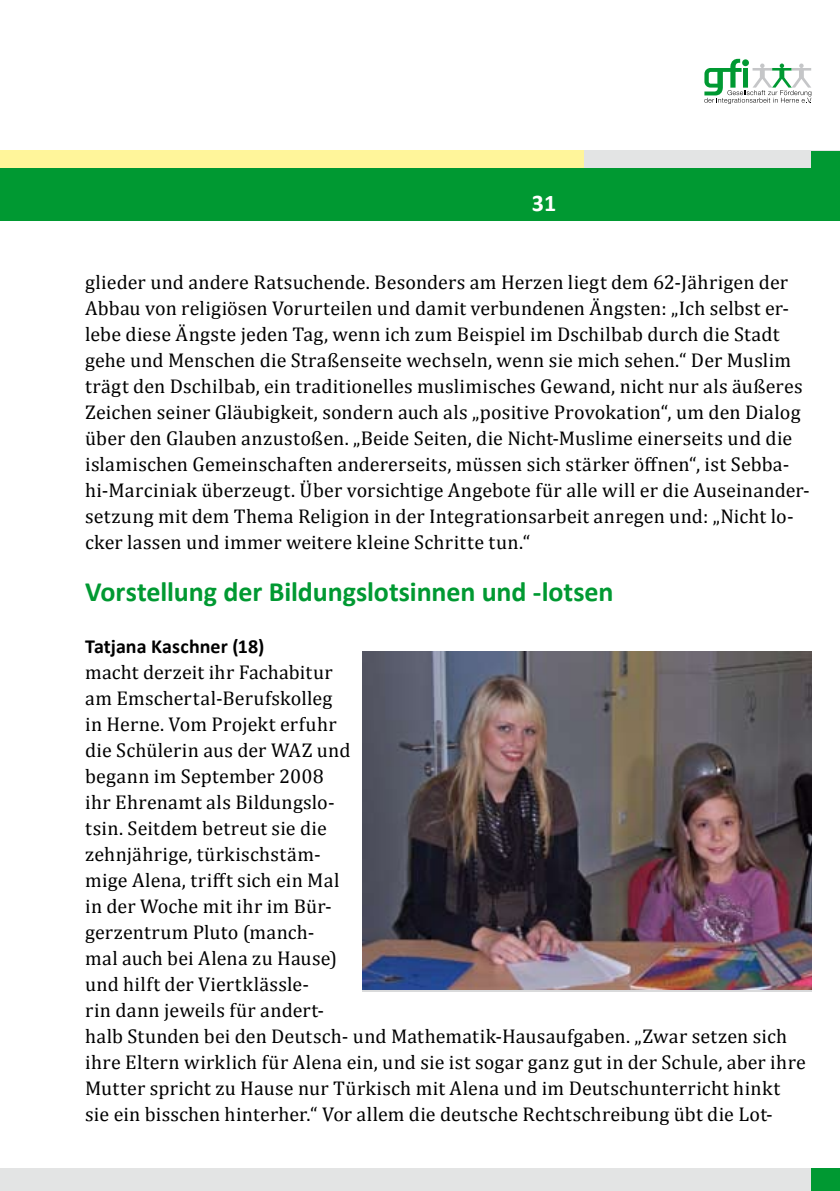
<style>
.page{position:relative;width:840px;height:1191px;background:#fff}
.page>*{position:absolute;margin:0;border:0;box-sizing:border-box;transform-origin:0 0}
.t1{font:700 28px "Calibri";letter-spacing:-.005em;color:#009932}
.t2{font:700 24px "Calibri";color:#fff}
.t3{font:20px/26px "Cambria";letter-spacing:.01em;color:#000}
.t4{font:700 20px "Calibri";letter-spacing:.005em;color:#000}
</style>
<div class="page">
<img style="left:362px;top:651px;width:449px;height:338px">
<div style="left:0;top:151px;width:839px;height:17px;background:#fff59a"></div>
<div style="left:584px;top:151px;width:255px;height:17px;background:#e3e4e4"></div>
<div style="left:0;top:1168px;width:839px;height:23px;background:#e3e4e4"></div>
<div style="left:0;top:168px;width:839px;height:53px;background:#009932"></div>
<div style="left:811px;top:1168px;width:28px;height:23px;background:#009932"></div>
<div style="left:811px;top:151px;width:28px;height:20px;background:#009932"></div>
<svg style="left:704px;top:59px;width:107px;height:45px"></svg>
<p class="t2" style="left:531px;top:188px;width:26px">31</p>
<p class="t3" style="left:85px;top:269px;width:725px">glieder und andere Ratsuchende. Besonders am Herzen liegt dem 62-Jährigen der Abbau von religiösen Vorurteilen und damit verbundenen Ängsten: „Ich selbst er&shy;lebe diese Ängste jeden Tag, wenn ich zum Beispiel im Dschilbab durch die Stadt gehe und Menschen die Straßenseite wechseln, wenn sie mich sehen.“ Der Muslim trägt den Dschilbab, ein traditionelles muslimisches Gewand, nicht nur als äußeres Zeichen seiner Gläubigkeit, sondern auch als „positive Provokation“, um den Dialog über den Glauben anzustoßen. „Beide Seiten, die Nicht-Muslime einerseits und die islamischen Gemeinschaften andererseits, müssen sich stärker öffnen“, ist Sebba&shy;hi-Marciniak überzeugt. Über vorsichtige Angebote für alle will er die Auseinander&shy;setzung mit dem Thema Religion in der Integrationsarbeit anregen und: „Nicht lo&shy;cker lassen und immer weitere kleine Schritte tun.“</p>
<h1 class="t1" style="left:85px;top:574px;width:529px">Vorstellung der Bildungslotsinnen und -lotsen</h1>
<p class="t4" style="left:85px;top:634px;width:180px">Tatjana Kaschner (18)</p>
<p class="t3" style="left:85px;top:659px;width:722px">macht derzeit ihr Fachabitur<br>am Emschertal-Berufskolleg<br>in Herne. Vom Projekt erfuhr<br>die Schülerin aus der WAZ und<br>begann im September 2008<br>ihr Ehrenamt als Bildungslo-<br>tsin. Seitdem betreut sie die<br>zehnjährige, türkischstäm-<br>mige Alena, trifft sich ein Mal<br>in der Woche mit ihr im Bür-<br>gerzentrum Pluto (manch-<br>mal auch bei Alena zu Hause)<br>und hilft der Viertklässle-<br>rin dann jeweils für andert-<br>halb Stunden bei den Deutsch- und Mathematik-Hausaufgaben. „Zwar setzen sich ihre Eltern wirklich für Alena ein, und sie ist sogar ganz gut in der Schule, aber ihre Mutter spricht zu Hause nur Türkisch mit Alena und im Deutschunterricht hinkt sie ein bisschen hinterher.“ Vor allem die deutsche Rechtschreibung übt die Lot-</p>
</div>
